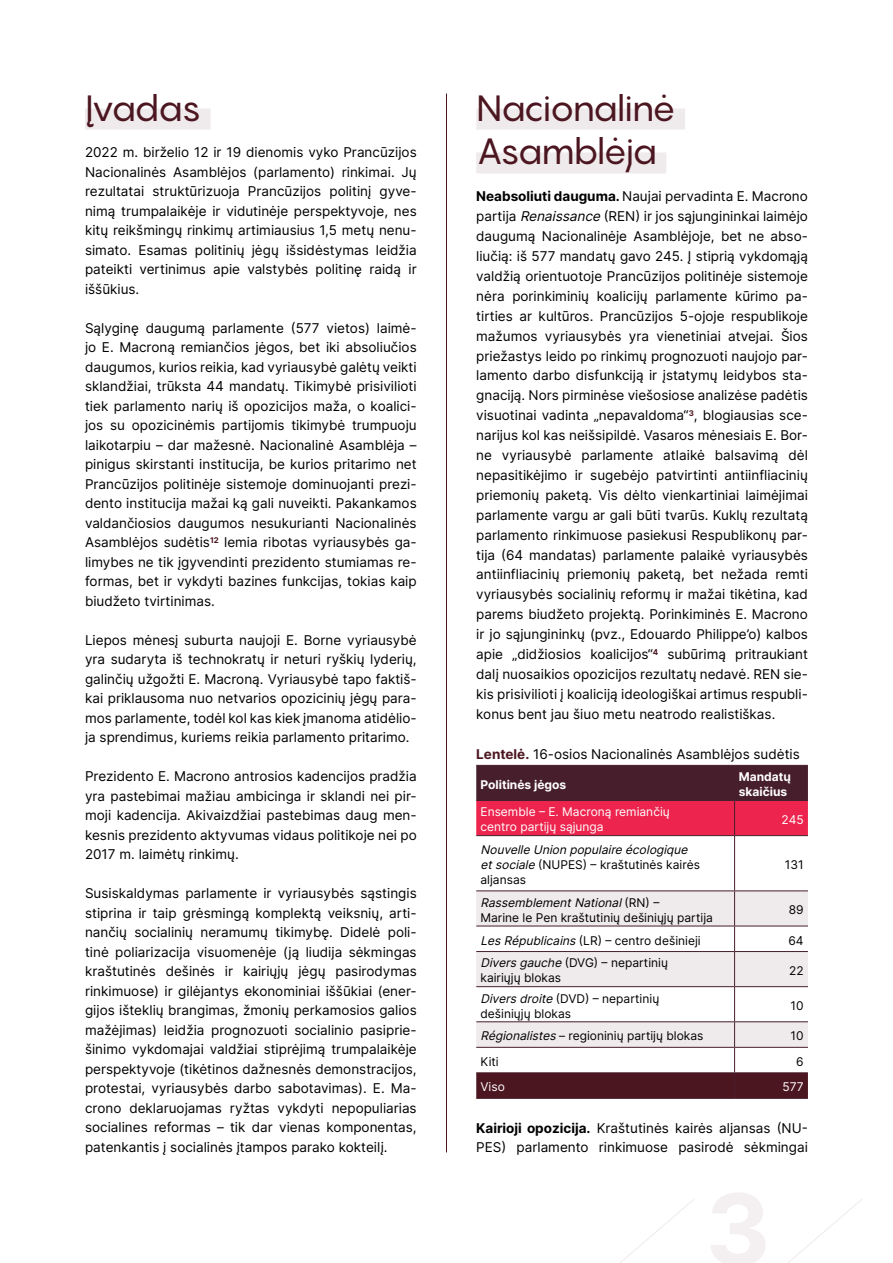
<style>
.page{position:relative;width:893px;height:1263px;background:#fff}
.page>*{position:absolute;margin:0;border:0;box-sizing:border-box;transform-origin:0 0}
.t1{font:36px/44px "Pangram";letter-spacing:-.05em;color:#4c1620}
.t2{font:13.5px/19.5px "Inter";color:#000;text-align:justify}
.t3{font:12px/15px "Inter";color:#000}
.t4{font:italic 12px/15px "Inter";color:#000}
.t5{font:12px/15px "Inter";color:#fff}
.t6{font:700 12px/15px "Inter";color:#fff}
.s1{font-weight:700}
.s2{font-style:italic}
.s3{font-weight:700;color:#4c1620}
.s4{font-style:normal}
</style>
<div class="page">
<svg style="left:620px;top:1199px;width:74px;height:64px"></svg>
<svg style="left:788px;top:1199px;width:74px;height:64px"></svg>
<hr style="left:446px;top:94px;width:1px;height:1058px;background:#4c1620">
<div style="left:85px;top:109px;width:126px;height:21px;background:#efeaeb"></div>
<div style="left:476px;top:109px;width:209px;height:21px;background:#efeaeb"></div>
<div style="left:476px;top:152px;width:190px;height:21px;background:#efeaeb"></div>
<svg style="left:476px;top:766px;width:332px;height:69px;background:#9a213c"></svg>
<svg style="left:476px;top:891px;width:332px;height:130px;fill:#efeaeb"></svg>
<hr style="left:476px;top:765px;width:259px;height:1px;background:#471e2b">
<hr style="left:735px;top:765px;width:73px;height:1px;background:#471e2b">
<hr style="left:734px;top:766px;width:1px;height:34px;background:#471e2b">
<hr style="left:476px;top:800px;width:259px;height:1px;background:#471e2b">
<hr style="left:735px;top:800px;width:73px;height:1px;background:#471e2b">
<hr style="left:734px;top:801px;width:1px;height:34px;background:#471e2b">
<hr style="left:476px;top:835px;width:259px;height:1px;background:#471e2b">
<hr style="left:735px;top:835px;width:73px;height:1px;background:#471e2b">
<hr style="left:734px;top:836px;width:1px;height:54px;background:#471e2b">
<hr style="left:476px;top:890px;width:259px;height:1px;background:#471e2b">
<hr style="left:735px;top:890px;width:73px;height:1px;background:#471e2b">
<hr style="left:734px;top:891px;width:1px;height:35px;background:#471e2b">
<hr style="left:476px;top:926px;width:259px;height:1px;background:#471e2b">
<hr style="left:735px;top:926px;width:73px;height:1px;background:#471e2b">
<svg style="left:734px;top:926px;width:1px;height:25px"></svg>
<hr style="left:476px;top:951px;width:259px;height:1px;background:#471e2b">
<hr style="left:735px;top:951px;width:73px;height:1px;background:#471e2b">
<hr style="left:734px;top:952px;width:1px;height:34px;background:#471e2b">
<hr style="left:476px;top:986px;width:259px;height:1px;background:#471e2b">
<hr style="left:735px;top:986px;width:73px;height:1px;background:#471e2b">
<hr style="left:734px;top:987px;width:1px;height:34px;background:#471e2b">
<hr style="left:476px;top:1021px;width:259px;height:1px;background:#471e2b">
<hr style="left:735px;top:1021px;width:73px;height:1px;background:#471e2b">
<svg style="left:476px;top:1022px;width:332px;height:76px"></svg>
<hr style="left:476px;top:1098px;width:259px;height:1px;background:#471e2b">
<hr style="left:735px;top:1098px;width:73px;height:1px;background:#471e2b">
<h1 class="t1" style="left:85px;top:85px;width:118px">Įvadas</h1>
<p class="t2" style="left:85px;top:142px;width:333px">2022 m. birželio 12 ir 19 dienomis vyko Prancūzijos Nacionalinės Asamblėjos (parlamento) rinkimai. Jų rezultatai struktūrizuoja Prancūzijos politinį gyve&shy;nimą trumpalaikėje ir vidutinėje perspektyvoje, nes kitų reikšmingų rinkimų artimiausius 1,5 metų nenu&shy;simato. Esamas politinių jėgų išsidėstymas leidžia pateikti vertinimus apie valstybės politinę raidą ir iššūkius.</p>
<p class="t2" style="left:85px;top:318px;width:333px">Sąlyginę daugumą parlamente (577 vietos) laimė&shy;jo E. Macroną remiančios jėgos, bet iki absoliučios daugumos, kurios reikia, kad vyriausybė galėtų veikti sklandžiai, trūksta 44 mandatų. Tikimybė prisivilioti tiek parlamento narių iš opozicijos maža, o koalici&shy;jos su opozicinėmis partijomis tikimybė trumpuoju laikotarpiu – dar mažesnė. Nacionalinė Asamblėja – pinigus skirstanti institucija, be kurios pritarimo net Prancūzijos politinėje sistemoje dominuojanti prezi&shy;dento institucija mažai ką gali nuveikti. Pakankamos valdančiosios daugumos nesukurianti Nacionalinės Asamblėjos sudėtis<sup>12</sup> lemia ribotas vyriausybės ga&shy;limybes ne tik įgyvendinti prezidento stumiamas re&shy;formas, bet ir vykdyti bazines funkcijas, tokias kaip biudžeto tvirtinimas.</p>
<p class="t2" style="left:85px;top:630px;width:333px">Liepos mėnesį suburta naujoji E. Borne vyriausybė yra sudaryta iš technokratų ir neturi ryškių lyderių, galinčių užgožti E. Macroną. Vyriausybė tapo faktiš&shy;kai priklausoma nuo netvarios opozicinių jėgų para&shy;mos parlamente, todėl kol kas kiek įmanoma atidėlio&shy;ja sprendimus, kuriems reikia parlamento pritarimo.</p>
<p class="t2" style="left:85px;top:766px;width:333px">Prezidento E. Macrono antrosios kadencijos pradžia yra pastebimai mažiau ambicinga ir sklandi nei pir&shy;moji kadencija. Akivaizdžiai pastebimas daug men&shy;kesnis prezidento aktyvumas vidaus politikoje nei po 2017 m. laimėtų rinkimų.</p>
<p class="t2" style="left:85px;top:883px;width:333px">Susiskaldymas parlamente ir vyriausybės sąstingis stiprina ir taip grėsmingą komplektą veiksnių, arti&shy;nančių socialinių neramumų tikimybę. Didelė poli&shy;tinė poliarizacija visuomenėje (ją liudija sėkmingas kraštutinės dešinės ir kairiųjų jėgų pasirodymas rinkimuose) ir gilėjantys ekonominiai iššūkiai (ener&shy;gijos išteklių brangimas, žmonių perkamosios galios mažėjimas) leidžia prognozuoti socialinio pasiprie&shy;šinimo vykdomajai valdžiai stiprėjimą trumpalaikėje perspektyvoje (tikėtinos dažnesnės demonstracijos, protestai, vyriausybės darbo sabotavimas). E. Ma&shy;crono deklaruojamas ryžtas vykdyti nepopuliarias socialines reformas – tik dar vienas komponentas, patenkantis į socialinės įtampos parako kokteilį.</p>
<h1 class="t1" style="left:476px;top:85px;width:201px">Nacionalinė<br>Asamblėja</h1>
<p class="t2" style="left:476px;top:186px;width:333px;line-height:20px"><span class="s1">Neabsoliuti dauguma.</span> Naujai pervadinta E. Macrono partija <span class="s2">Renaissance</span> (REN) ir jos sąjungininkai laimėjo daugumą Nacionalinėje Asamblėjoje, bet ne abso&shy;liučią: iš 577 mandatų gavo 245. Į stiprią vykdomąją valdžią orientuotoje Prancūzijos politinėje sistemoje nėra porinkiminių koalicijų parlamente kūrimo pa&shy;tirties ar kultūros. Prancūzijos 5-ojoje respublikoje mažumos vyriausybės yra vienetiniai atvejai. Šios priežastys leido po rinkimų prognozuoti naujojo par&shy;lamento darbo disfunkciją ir įstatymų leidybos sta&shy;gnaciją. Nors pirminėse viešosiose analizėse padėtis visuotinai vadinta „nepavaldoma“<sup>3</sup>, blogiausias sce&shy;narijus kol kas neišsipildė. Vasaros mėnesiais E. Bor&shy;ne vyriausybė parlamente atlaikė balsavimą dėl nepasitikėjimo ir sugebėjo patvirtinti antiinfliacinių priemonių paketą. Vis dėlto vienkartiniai laimėjimai parlamente vargu ar gali būti tvarūs. Kuklų rezultatą parlamento rinkimuose pasiekusi Respublikonų par&shy;tija (64 mandatas) parlamente palaikė vyriausybės antiinfliacinių priemonių paketą, bet nežada remti vyriausybės socialinių reformų ir mažai tikėtina, kad parems biudžeto projektą. Porinkiminės E. Macrono ir jo sąjungininkų (pvz., Edouardo Philippe’o) kalbos apie „didžiosios koalicijos“<sup>4</sup> subūrimą pritraukiant dalį nuosaikios opozicijos rezultatų nedavė. REN sie&shy;kis prisivilioti į koaliciją ideologiškai artimus respubli&shy;konus bent jau šiuo metu neatrodo realistiškas.</p>
<p class="t2" style="left:476px;top:744px;width:325px"><span class="s3">Lentelė.</span> 16-osios Nacionalinės Asamblėjos sudėtis</p>
<p class="t6" style="left:480px;top:777px;width:87px">Politinės jėgos</p>
<p class="t6" style="left:739px;top:769px;width:54px">Mandatų skaičius</p>
<p class="t5" style="left:480px;top:804px;width:191px">Ensemble – E. Macroną remiančių centro partijų sąjunga</p>
<p class="t5" style="left:782px;top:812px;width:24px">245</p>
<p class="t4" style="left:480px;top:842px;width:221px">Nouvelle Union populaire écologique etsociale <span class="s4">(NUPES) – kraštutinės kairės aljansas</span></p>
<p class="t3" style="left:785px;top:857px;width:20px">131</p>
<p class="t3" style="left:480px;top:895px;width:234px"><span class="s2">RassemblementNational</span>( R N ) –<br>Marine le Pen kraštutinių dešiniųjų partija</p>
<p class="t3" style="left:789px;top:902px;width:16px">89</p>
<p class="t3" style="left:480px;top:932px;width:222px"><span class="s2">LesRépublicains</span>(LR) – centro dešinieji</p>
<p class="t3" style="left:788px;top:932px;width:17px">64</p>
<p class="t3" style="left:480px;top:955px;width:189px"><span class="s2">Diversgauche</span> (DVG) – nepartinių kairiųjų blokas</p>
<p class="t3" style="left:789px;top:963px;width:16px">22</p>
<p class="t3" style="left:480px;top:990px;width:180px"><span class="s2">Diversdroite</span> (DVD) – nepartinių dešiniųjų blokas</p>
<p class="t3" style="left:791px;top:998px;width:15px">10</p>
<p class="t3" style="left:480px;top:1028px;width:225px"><span class="s2">Régionalistes</span>– regioninių partijų blokas</p>
<p class="t3" style="left:791px;top:1028px;width:15px">10</p>
<p class="t3" style="left:480px;top:1054px;width:20px">Kiti</p>
<p class="t3" style="left:796px;top:1054px;width:9px">6</p>
<p class="t5" style="left:480px;top:1079px;width:26px">Viso</p>
<p class="t5" style="left:782px;top:1079px;width:23px">577</p>
<p class="t2" style="left:476px;top:1117px;width:333px;line-height:20px"><span class="s1">Kairioji opozicija.</span> Kraštutinės kairės aljansas (NU-<br>PES) parlamento rinkimuose pasirodė sėkmingai</p>
</div>
